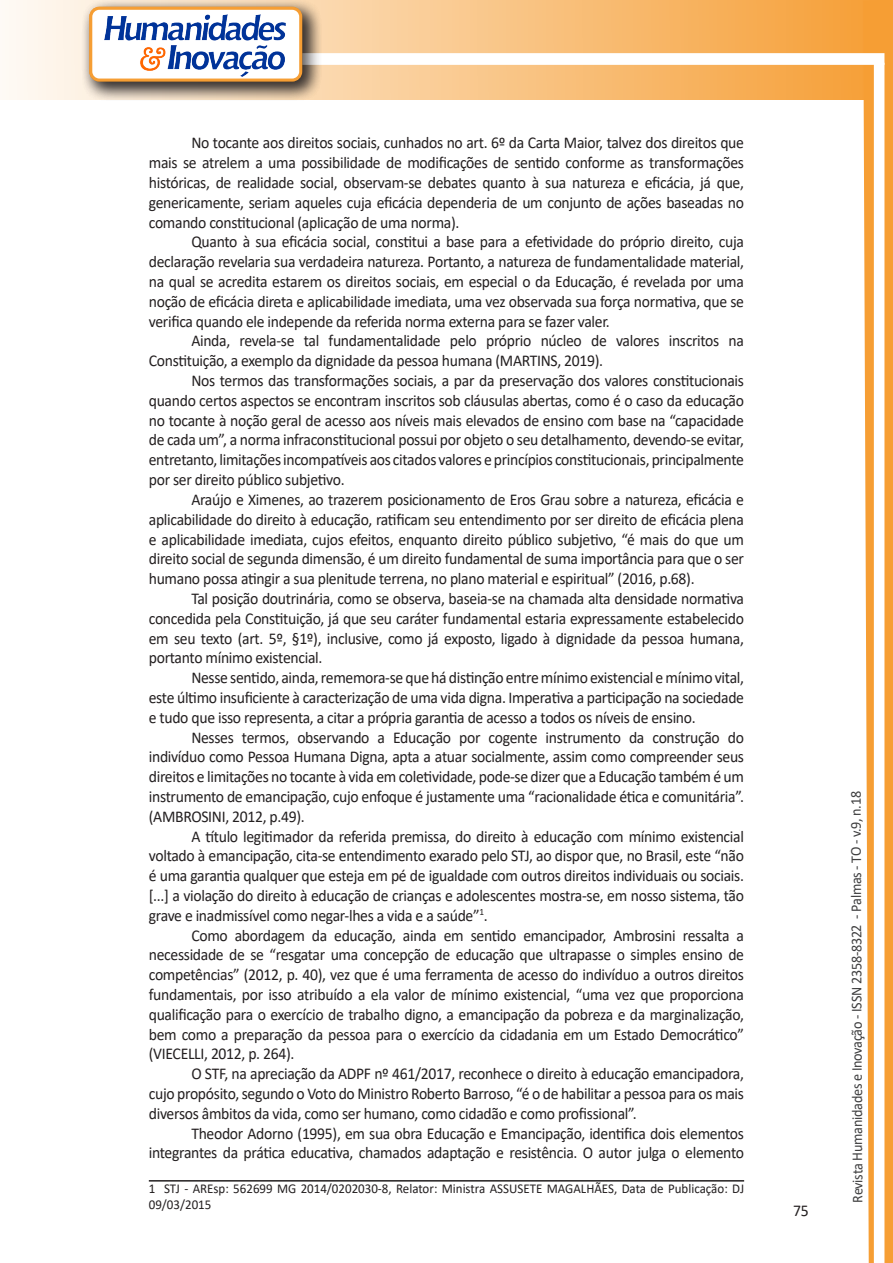
<style>
.page{position:relative;width:893px;height:1263px;background:#fff}
.page>*{position:absolute;margin:0;border:0;box-sizing:border-box;transform-origin:0 0}
.texto{font:16.5px/19.8px "Calibri";letter-spacing:-.02em;color:#231f20;text-align:justify;scale:.95 1}
.t1{font:15px "Calibri";letter-spacing:-.025em;color:#3e3e3f;scale:.95 1}
.Rodapé{font:13.5px/16.2px "Calibri";color:#231f20;scale:.96 1}
</style>
<div class="page">
<svg style="left:5px;top:0;width:858px;height:100px;background:#f9c484"></svg>
<div style="left:302px;top:53px;width:582px;height:12px;background:#fff;border:2px solid #fff"></div>
<svg style="left:863px;top:0;width:30px;height:1263px"></svg>
<div style="left:81px;top:0;width:241px;height:102px;background:#231f20;opacity:.75"></div>
<div style="left:91px;top:8px;width:210px;height:72px;background:#fff;border-radius:9px"></div>
<img style="left:104px;top:14px;width:181px;height:62px">
<div style="left:89px;top:7px;width:213px;height:75px;border:3px solid #f69e34;border-radius:9px"></div>
<hr style="left:149px;top:1180px;width:595px;height:1px;background:#231f20">
<p class="texto" style="left:149px;top:133px;width:628px;text-indent:43px">No tocante aos direitos sociais, cunhados no art. 6º da Carta Maior, talvez dos direitos que mais se atrelem a uma possibilidade de modificações de sentido conforme as transformações históricas, de realidade social, observam-se debates quanto à sua natureza e eficácia, já que, genericamente, seriam aqueles cuja eficácia dependeria de um conjunto de ações baseadas no comando constitucional (aplicação de uma norma).</p>
<p class="texto" style="left:149px;top:232px;width:628px;text-indent:43px">Quanto à sua eficácia social, constitui a base para a efetividade do próprio direito, cuja declaração revelaria sua verdadeira natureza. Portanto, a natureza de fundamentalidade material, na qual se acredita estarem os direitos sociais, em especial o da Educação, é revelada por uma noção de eficácia direta e aplicabilidade imediata, uma vez observada sua força normativa, que se verifica quando ele independe da referida norma externa para se fazer valer.</p>
<p class="texto" style="left:149px;top:331px;width:628px;text-indent:43px">Ainda, revela-se tal fundamentalidade pelo próprio núcleo de valores inscritos na<br>Constituição, a exemplo da dignidade da pessoa humana (MARTINS, 2019).</p>
<p class="texto" style="left:149px;top:370px;width:628px;text-indent:43px">Nos termos das transformações sociais, a par da preservação dos valores constitucionais quando certos aspectos se encontram inscritos sob cláusulas abertas, como é o caso da educação no tocante à noção geral de acesso aos níveis mais elevados de ensino com base na “capacidade de cada um”, a norma infraconstitucional possui por objeto o seu detalhamento, devendo-se evitar, entretanto, limitações incompatíveis aos citados valores e princípios constitucionais, principalmente por ser direito público subjetivo.</p>
<p class="texto" style="left:149px;top:489px;width:628px;text-indent:43px">Araújo e Ximenes, ao trazerem posicionamento de Eros Grau sobre a natureza, eficácia e aplicabilidade do direito à educação, ratificam seu entendimento por ser direito de eficácia plena e aplicabilidade imediata, cujos efeitos, enquanto direito público subjetivo, “é mais do que um direito social de segunda dimensão, é um direito fundamental de suma importância para que o ser humano possa atingir a sua plenitude terrena, no plano material e espiritual” (2016, p.68).</p>
<p class="texto" style="left:149px;top:588px;width:628px;text-indent:43px">Tal posição doutrinária, como se observa, baseia-se na chamada alta densidade normativa concedida pela Constituição, já que seu caráter fundamental estaria expressamente estabelecido em seu texto (art. 5º, §1º), inclusive, como já exposto, ligado à dignidade da pessoa humana, portanto mínimo existencial.</p>
<p class="texto" style="left:149px;top:667px;width:628px;text-indent:43px">Nesse sentido, ainda, rememora-se que há distinção entre mínimo existencial e mínimo vital, este último insuficiente à caracterização de uma vida digna. Imperativa a participação na sociedade e tudo que isso representa, a citar a própria garantia de acesso a todos os níveis de ensino.</p>
<p class="texto" style="left:149px;top:727px;width:628px;text-indent:43px">Nesses termos, observando a Educação por cogente instrumento da construção do indivíduo como Pessoa Humana Digna, apta a atuar socialmente, assim como compreender seus direitos e limitações no tocante à vida em coletividade, pode-se dizer que a Educação também é um instrumento de emancipação, cujo enfoque é justamente uma “racionalidade ética e comunitária”. (AMBROSINI, 2012, p.49).</p>
<p class="texto" style="left:149px;top:826px;width:628px;text-indent:43px">A título legitimador da referida premissa, do direito à educação com mínimo existencial voltado à emancipação, cita-se entendimento exarado pelo STJ, ao dispor que, no Brasil, este “não é uma garantia qualquer que esteja em pé de igualdade com outros direitos individuais ou sociais. [...] a violação do direito à educação de crianças e adolescentes mostra-se, em nosso sistema, tão grave e inadmissível como negar-lhes a vida e a saúde”<sup>1</sup>.</p>
<p class="texto" style="left:149px;top:925px;width:628px;text-indent:43px">Como abordagem da educação, ainda em sentido emancipador, Ambrosini ressalta a necessidade de se “resgatar uma concepção de educação que ultrapasse o simples ensino de competências” (2012, p. 40), vez que é uma ferramenta de acesso do indivíduo a outros direitos fundamentais, por isso atribuído a ela valor de mínimo existencial, “uma vez que proporciona qualificação para o exercício de trabalho digno, a emancipação da pobreza e da marginalização, bem como a preparação da pessoa para o exercício da cidadania em um Estado Democrático” (VIECELLI, 2012, p. 264).</p>
<p class="texto" style="left:149px;top:1063px;width:628px;text-indent:43px">O STF, na apreciação da ADPF nº 461/2017, reconhece o direito à educação emancipadora, cujo propósito, segundo o Voto do Ministro Roberto Barroso, “é o de habilitar a pessoa para os mais diversos âmbitos da vida, como ser humano, como cidadão e como profissional”.</p>
<p class="texto" style="left:149px;top:1123px;width:628px;text-align:right">Theodor Adorno (1995), em sua obra Educação e Emancipação, identifica dois elementos integrantes da prática educativa, chamados adaptação e resistência. O autor julga o elemento</p>
<p class="Rodapé" style="left:149px;top:1180px;width:622px">1 STJ - AREsp: 562699 MG 2014/0202030-8, Relator: Ministra ASSUSETE MAGALHÃES, Data de Publicação: DJ<br>09/03/2015</p>
<p class="texto" style="left:793px;top:1200px;width:18px">75</p>
<p class="t1" style="left:846px;top:1203px;width:435px;rotate:-90deg">Revista Humanidades e Inovação - ISSN 2358-8322 - Palmas - TO - v.9, n.18</p>
</div>
